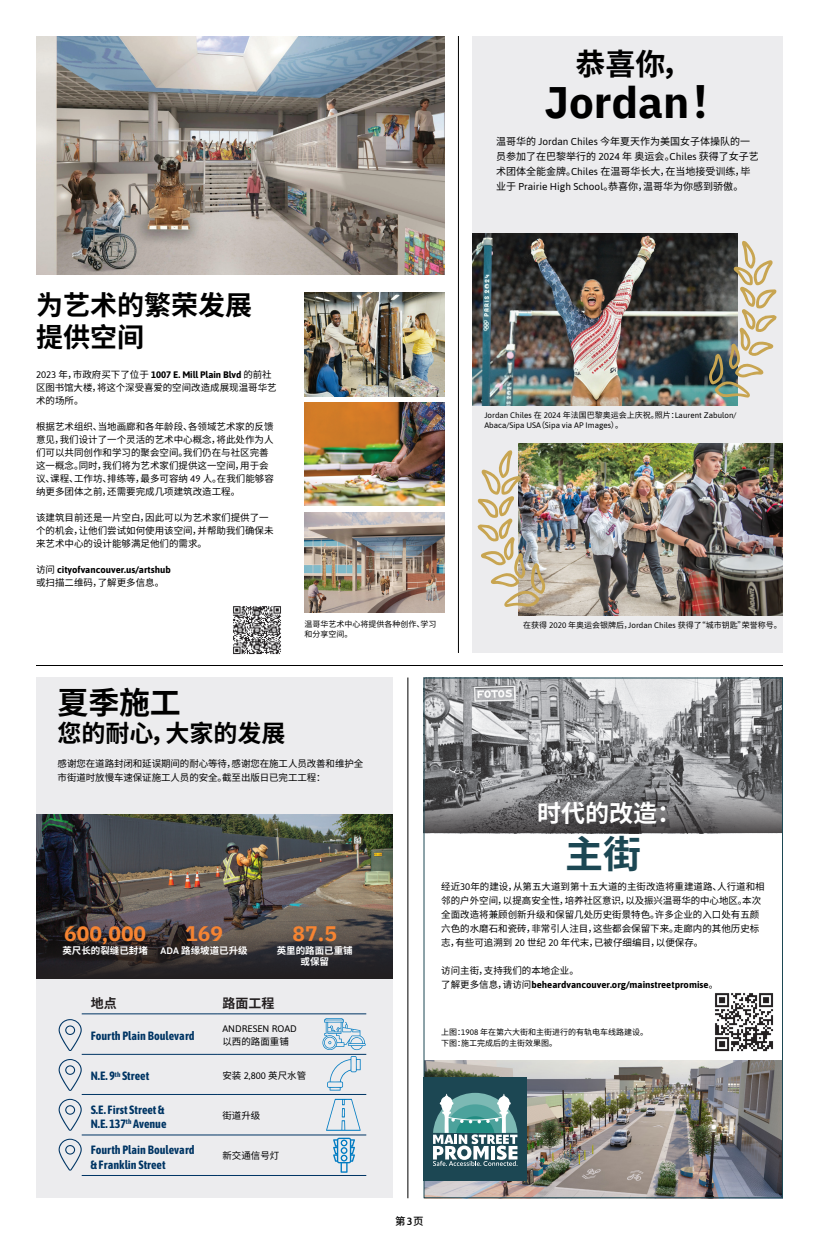
<style>
.page{position:relative;width:819px;height:1260px;background:#fff}
.page>*{position:absolute;margin:0;border:0;box-sizing:border-box;transform-origin:0 0}
.t1{font:700 44px "IBM Plex Sans";color:#000}
.t2{font:700 38px "Noto Sans SC";color:#1c4753}
.t3{font:700 31px "Noto Sans SC";color:#000}
.t4{font:700 30px "Noto Sans SC";color:#000}
.t5{font:700 27px/32px "Noto Sans SC";color:#000}
.t6{font:700 24px "Noto Sans SC";color:#000}
.t7{font:700 24px "Noto Sans SC";color:#fff}
.t8{font:700 21px "IBM Plex Sans";color:#f58432}
.t9{font:700 13px "Noto Sans SC";color:#231f20}
.t10{font:700 12px/14.4px "Asap Condensed";color:#003564}
.t11{font:500 10.5px "Noto Sans SC";color:#000}
.t12{font:10px/15px "Noto Sans SC";color:#000}
.t13{font:9.5px/13px "Noto Sans SC";color:#000}
.t14{font:700 9.5px/14px "Asap";color:#000}
.t15{font:700 9.5px/11.4px "Noto Sans SC";color:#fff;text-align:center}
.t16{font:9.5px/13px "Asap";color:#000}
.t17{font:8px/9.6px "Noto Sans SC";color:#000}
.t18{font:8px/9.6px "Asap";color:#000}
.s1{font-family:"Asap"}
.s2{font-family:"Asap";font-weight:700}
.s3{font-family:"Noto Sans SC";font-weight:400}
.s4{font-family:"Noto Sans SC"}
.s5{font-family:"Asap";font-weight:600}
</style>
<div class="page">
<div style="left:36px;top:678px;width:356px;height:520px;background:#ececee"></div>
<img style="left:426px;top:680px;width:355px;height:108px">
<img style="left:426px;top:1061px;width:355px;height:135px">
<img style="left:36px;top:815px;width:356px;height:110px">
<div style="left:424px;top:1078px;width:103px;height:103px;background:#1c4753"></div>
<svg style="left:433px;top:1093px;width:85px;height:73px"></svg>
<hr style="left:82px;top:1013px;width:136px;height:1px;background:#003564">
<hr style="left:218px;top:1013px;width:148px;height:1px;background:#003564">
<hr style="left:82px;top:1054px;width:136px;height:1px;background:#003564">
<hr style="left:218px;top:1054px;width:148px;height:1px;background:#003564">
<hr style="left:82px;top:1094px;width:136px;height:1px;background:#003564">
<hr style="left:218px;top:1094px;width:148px;height:1px;background:#003564">
<hr style="left:82px;top:1134px;width:136px;height:1px;background:#003564">
<hr style="left:218px;top:1134px;width:148px;height:1px;background:#003564">
<hr style="left:82px;top:1175px;width:136px;height:1px;background:#003564">
<hr style="left:218px;top:1175px;width:148px;height:1px;background:#003564">
<svg style="left:322px;top:1018px;width:44px;height:73px"></svg>
<svg style="left:326px;top:1099px;width:35px;height:32px"></svg>
<svg style="left:333px;top:1138px;width:22px;height:35px"></svg>
<svg style="left:59px;top:1019px;width:23px;height:32px"></svg>
<svg style="left:59px;top:1059px;width:23px;height:32px"></svg>
<svg style="left:59px;top:1099px;width:23px;height:32px"></svg>
<svg style="left:59px;top:1139px;width:23px;height:32px"></svg>
<svg style="left:36px;top:925px;width:356px;height:53px;background:#342f30"></svg>
<hr style="left:407px;top:678px;width:1px;height:520px;background:#000">
<svg style="left:426px;top:788px;width:355px;height:45px;background:#6c6b6d"></svg>
<img style="left:36px;top:36px;width:408px;height:238px">
<img style="left:304px;top:293px;width:140px;height:103px">
<img style="left:304px;top:402px;width:140px;height:104px">
<hr style="left:458px;top:36px;width:1px;height:617px;background:#000">
<div style="left:473px;top:36px;width:310px;height:617px;background:#ececee"></div>
<img style="left:473px;top:233px;width:265px;height:172px">
<img style="left:304px;top:512px;width:140px;height:101px">
<img style="left:518px;top:444px;width:265px;height:172px">
<hr style="left:36px;top:665px;width:747px;height:1px;background:#000">
<img style="left:477px;top:450px;width:68px;height:157px">
<svg style="left:709px;top:241px;width:68px;height:157px"></svg>
<img style="left:233px;top:606px;width:48px;height:48px">
<img style="left:715px;top:993px;width:59px;height:59px">
<p class="t5" style="left:36px;top:290px;width:217px">为艺术的繁荣发展提供空间</p>
<p class="t13" style="left:36px;top:368px;width:242px"><span class="s1">2023</span> 年，市政府买下了位于 <span class="s2">1007 E. Mill Plain Blvd</span> 的前社区图书馆大楼，将这个深受喜爱的空间改造成展现温哥华艺术的场所。</p>
<p class="t13" style="left:36px;top:420px;width:239px">根据艺术组织、当地画廊和各年龄段、各领域艺术家的反馈意见，我们设计了一个灵活的艺术中心概念，将此处作为人们可以共同创作和学习的聚会空间。我们仍在与社区完善这一概念。同时，我们将为艺术家们提供这一空间，用于会议、课程、工作坊、排练等，最多可容纳 <span class="s1">49</span> 人。在我们能够容纳更多团体之前，还需要完成几项建筑改造工程。</p>
<p class="t13" style="left:36px;top:511px;width:239px">该建筑目前还是一片空白，因此可以为艺术家们提供了一个的机会，让他们尝试如何使用该空间，并帮助我们确保未来艺术中心的设计能够满足他们的需求。</p>
<p class="t14" style="left:36px;top:562px;width:136px;line-height:13px"><span class="s3">访问</span> cityofvancouver.us/artshub<span class="s3">或扫描二维码，了解更多信息。</span></p>
<p class="t17" style="left:304px;top:620px;width:133px">温哥华艺术中心将提供各种创作、学习和分享空间。</p>
<p class="t3" style="left:58px;top:685px;width:125px">夏季施工</p>
<p class="t6" style="left:58px;top:719px;width:230px">您的耐心，大家的发展</p>
<p class="t13" style="left:58px;top:756px;width:307px;line-height:14px">感谢您在道路封闭和延误期间的耐心等待，感谢您在施工人员改善和维护全市街道时放慢车速保证施工人员的安全。截至出版日已完工工程：</p>
<p class="t4" style="left:575px;top:48px;width:117px">恭喜你，</p>
<p class="t1" style="left:544px;top:68px;width:191px">Jordan<span class="s4">！</span></p>
<p class="t12" style="left:496px;top:135px;width:264px">温哥华的 <span class="s1">Jordan Chiles</span> 今年夏天作为美国女子体操队的一员参加了在巴黎举行的 <span class="s1">2024</span> 年奥运会。<span class="s1">Chiles</span> 获得了女子艺术团体全能金牌。<span class="s1">Chiles</span> 在温哥华长大，在当地接受训练，毕业于 <span class="s1">Prairie High School</span>。恭喜你，温哥华为你感到骄傲。</p>
<p class="t18" style="left:484px;top:411px;width:254px">Jordan Chiles <span class="s4">在</span> 2024 <span class="s4">年法国巴黎奥运会上庆祝。照片：</span>Laurent Zabulon/<br>Abaca/Sipa USA<span class="s4">（</span>Sipa via AP Images<span class="s4">）。</span></p>
<p class="t17" style="left:523px;top:621px;width:260px">在获得 <span class="s1">2020</span> 年奥运会银牌后，<span class="s1">Jordan Chiles</span> 获得了“城市钥匙”荣誉称号。</p>
<p class="t7" style="left:537px;top:799px;width:145px">时代的改造：</p>
<p class="t2" style="left:565px;top:832px;width:77px">主街</p>
<p class="t8" style="left:64px;top:916px;width:84px">600,000</p>
<p class="t15" style="left:62px;top:945px;width:87px">英尺长的裂缝已封堵</p>
<p class="t8" style="left:185px;top:916px;width:39px">169</p>
<p class="t15" style="left:160px;top:945px;width:89px"><span class="s5">ADA</span> 路缘坡道已升级</p>
<p class="t8" style="left:293px;top:916px;width:46px">87.5</p>
<p class="t15" style="left:277px;top:945px;width:77px">英里的路面已重铺或保留</p>
<p class="t9" style="left:91px;top:996px;width:27px">地点</p>
<p class="t9" style="left:222px;top:996px;width:53px">路面工程</p>
<p class="t10" style="left:91px;top:1028px;width:106px">Fourth Plain Boulevard</p>
<p class="t16" style="left:222px;top:1022px;width:76px">ANDRESEN ROAD<span class="s4">以西的路面重铺</span></p>
<p class="t10" style="left:91px;top:1069px;width:60px">N.E. 9<sup>th</sup> Street</p>
<p class="t13" style="left:222px;top:1069px;width:85px">安装 <span class="s1">2,800</span> 英尺水管</p>
<p class="t10" style="left:91px;top:1102px;width:77px">S.E. First Street &amp;<br>N.E. 137<sup>th</sup> Avenue</p>
<p class="t13" style="left:222px;top:1109px;width:39px">街道升级</p>
<p class="t10" style="left:91px;top:1142px;width:106px">Fourth Plain Boulevard &amp; Franklin Street</p>
<p class="t13" style="left:222px;top:1149px;width:58px">新交通信号灯</p>
<p class="t13" style="left:441px;top:880px;width:325px;line-height:14px">经近<span class="s1">30</span>年的建设，从第五大道到第十五大道的主街改造将重建道路、人行道和相邻的户外空间，以提高安全性，培养社区意识，以及振兴温哥华的中心地区。本次全面改造将兼顾创新升级和保留几处历史街景特色。许多企业的入口处有五颜六色的水磨石和瓷砖，非常引人注目，这些都会保留下来。走廊内的其他历史标志，有些可追溯到 <span class="s1">20</span> 世纪 <span class="s1">20</span> 年代末，已被仔细编目，以便保存。</p>
<p class="t14" style="left:441px;top:963px;width:279px"><span class="s3">访问主街，支持我们的本地企业。<br>了解更多信息，请访问</span>beheardvancouver.org/mainstreetpromise<span class="s3">。</span></p>
<p class="t17" style="left:441px;top:1028px;width:209px">上图：<span class="s1">1908</span> 年在第六大街和主街进行的有轨电车线路建设。</p>
<p class="t17" style="left:441px;top:1039px;width:118px">下图：施工完成后的主街效果图。</p>
<p class="t11" style="left:395px;top:1215px;width:30px">第<span class="s1">3</span>页</p>
</div>
